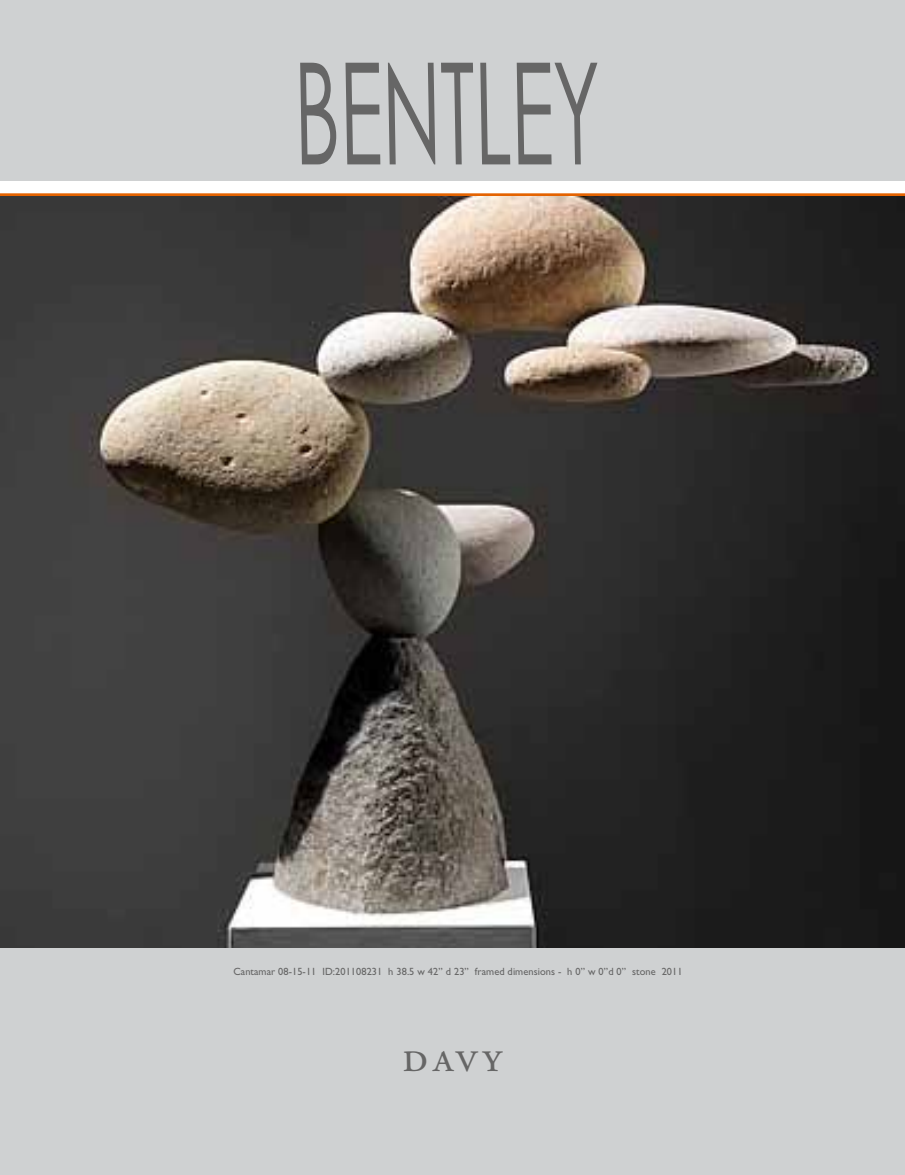
<style>
.page{position:relative;width:905px;height:1175px;background:#fff}
.page>*{position:absolute;margin:0;border:0;box-sizing:border-box;transform-origin:0 0}
.t1{font:141.6px "Century Gothic";color:#666;scale:.57 1}
.t2{font:45px "Adobe Garamond Pro";color:#666}
.t3{font:10.5px "Gill Sans Std";color:#666}
</style>
<div class="page">
<div style="left:0;top:0;width:904px;height:180px;background:#cfd1d2"></div>
<div style="left:0;top:850px;width:904px;height:324px;background:#cfd1d2"></div>
<div style="left:0;top:193px;width:904px;height:5px;background:#e46301"></div>
<img style="left:0;top:196px;width:904px;height:751px">
<h1 class="t1" style="left:295px;top:27px;width:545px">BENTLEY</h1>
<p class="t3" style="left:233px;top:965px;width:451px">Cantamar 08-15-11 ID:201108231 h 38.5 w 42” d 23” framed dimensions - h 0” w 0”d 0” stone 2011</p>
<h2 class="t2" style="left:402px;top:1030px;width:101px">davy</h2>
</div>
